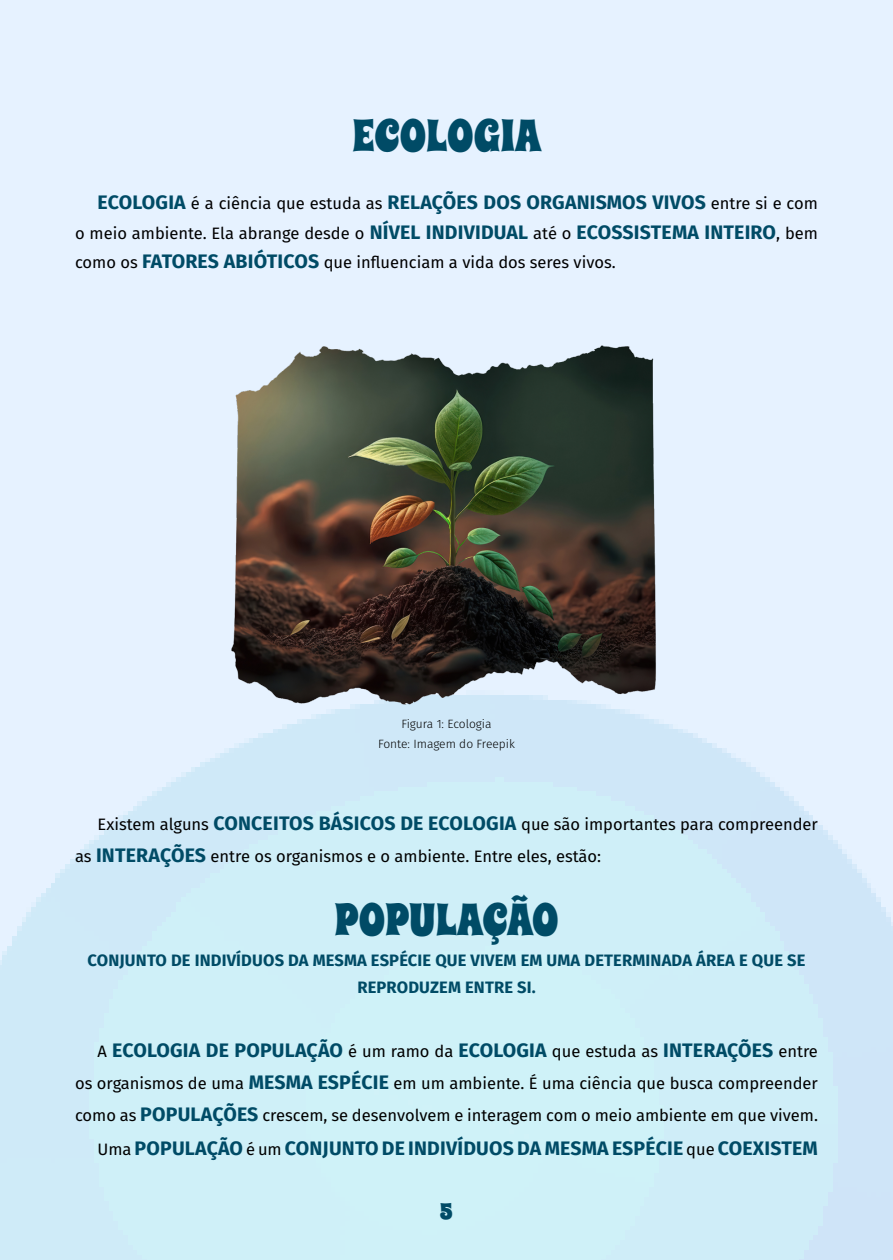
<style>
.page{position:relative;width:893px;height:1260px;background:#fff}
.page>*{position:absolute;margin:0;border:0;box-sizing:border-box;transform-origin:0 0}
.t1{font:45px "Spicy Rice";color:#004b66}
.t2{font:22.5px "Spicy Rice";color:#004b66}
.t3{font:700 19.5px "Fira Sans";letter-spacing:.01em;color:#004b66}
.t4{font:16.5px/32.1px "Fira Sans";color:#000}
.t5{font:700 16.5px/27.6px "Fira Sans";letter-spacing:.01em;color:#004b66;text-align:center}
.t6{font:300 12px/19.5px "Fira Sans";color:#000;text-align:center}
.s1{font-weight:400;font-size:16.5px;color:#000}
.s2{font-weight:700;font-size:19.5px;color:#004b66}
</style>
<div class="page">
<div style="left:0;top:0;width:892px;height:1260px;background:linear-gradient(to right,#dbf0fc,#daeffb)"></div>
<img style="left:229px;top:329px;width:432px;height:380px">
<h1 class="t1" style="left:352px;top:105px;width:190px">ECOLOGIA</h1>
<p class="t3" style="left:98px;top:186px;width:721px">ECOLOGIA <span class="s1">é a ciência que estuda as</span> RELAÇÕES DOS ORGANISMOS VIVOS <span class="s1">entre si e com</span></p>
<p class="t4" style="left:75px;top:218px;width:744px;line-height:29.2px">o meio ambiente. Ela abrange desde o <span class="s2">NÍVEL INDIVIDUAL</span> até o <span class="s2">ECOSSISTEMA INTEIRO</span>, bem como os <span class="s2">FATORES ABIÓTICOS</span> que influenciam a vida dos seres vivos.</p>
<p class="t6" style="left:378px;top:714px;width:138px">Figura 1: Ecologia<br>Fonte: Imagem do Freepik</p>
<p class="t4" style="left:75px;top:807px;width:744px;text-indent:22px">Existem alguns <span class="s2">CONCEITOS BÁSICOS DE ECOLOGIA</span> que são importantes para compreender as <span class="s2">INTERAÇÕES</span> entre os organismos e o ambiente. Entre eles, estão:</p>
<h1 class="t1" style="left:334px;top:889px;width:226px">POPULAÇÃO</h1>
<p class="t5" style="left:88px;top:945px;width:719px">CONJUNTO DE INDIVÍDUOS DA MESMA ESPÉCIE QUE VIVEM EM UMA DETERMINADA ÁREA E QUE SE<br>REPRODUZEM ENTRE SI.</p>
<p class="t3" style="left:97px;top:1034px;width:721px"><span class="s1">A</span> ECOLOGIA DE POPULAÇÃO <span class="s1">é um ramo da</span> ECOLOGIA <span class="s1">que estuda as</span> INTERAÇÕES <span class="s1">entre</span></p>
<p class="t4" style="left:75px;top:1067px;width:744px">os organismos de uma <span class="s2">MESMA ESPÉCIE</span> em um ambiente. É uma ciência que busca compreender como as <span class="s2">POPULAÇÕES</span> crescem, se desenvolvem e interagem com o meio ambiente em que vivem.</p>
<p class="t3" style="left:98px;top:1132px;width:721px"><span class="s1">Uma</span> POPULAÇÃO <span class="s1">é um</span> CONJUNTO DE INDIVÍDUOS DA MESMA ESPÉCIE <span class="s1">que</span> COEXISTEM</p>
<h2 class="t2" style="left:440px;top:1196px;width:15px">5</h2>
</div>
